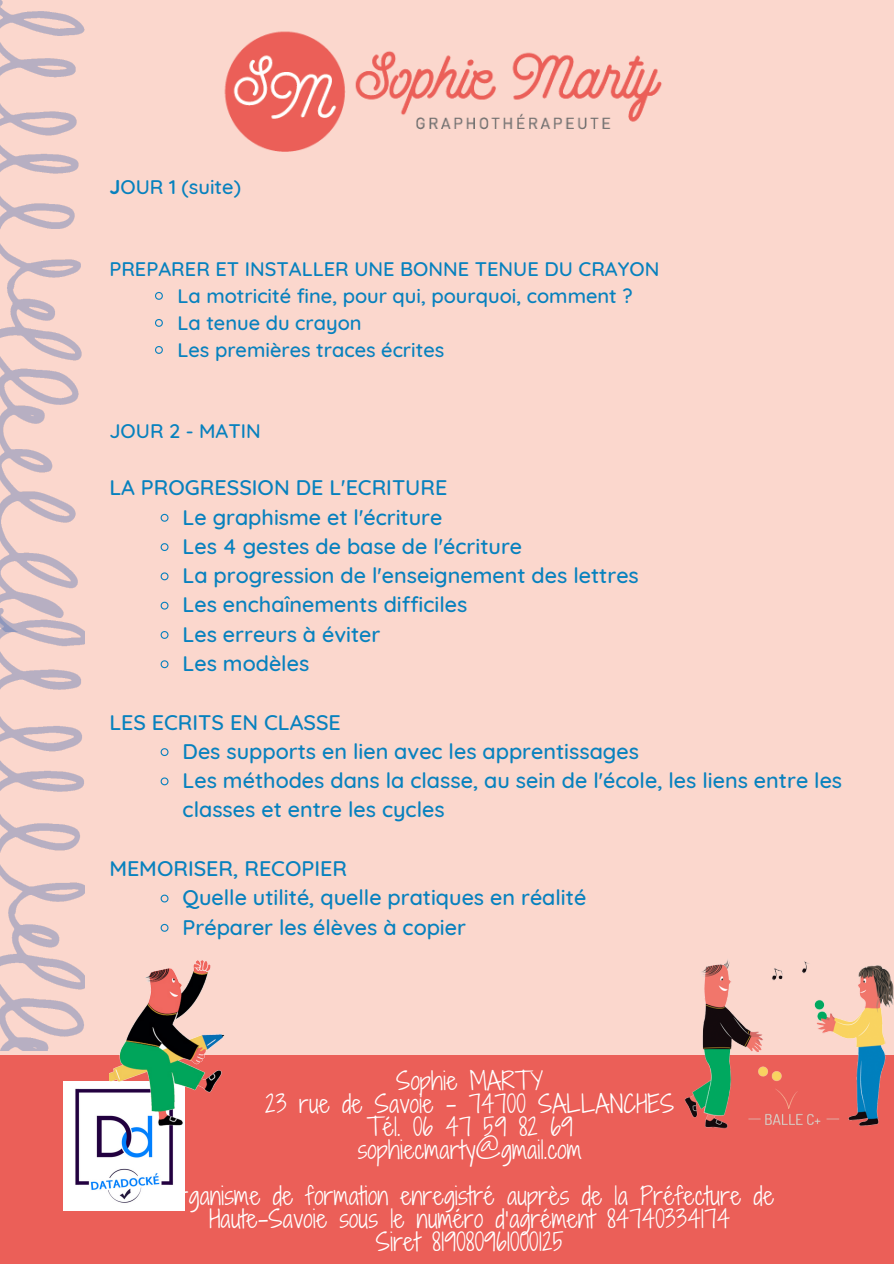
<style>
.page{position:relative;width:894px;height:1264px;background:#fff}
.page>*{position:absolute;margin:0;border:0;box-sizing:border-box;transform-origin:0 0}
.t1{font:23.85px/23.1px "Shadows Into Light Two";letter-spacing:.01em;color:#fff;text-align:center}
.t2{font:500 21.6px/29.2px "Quicksand";color:#0781be}
.t3{font:500 20.1px "Quicksand";color:#0781be}
.s1{font-weight:700}
</style>
<div class="page">
<div style="left:0;top:0;width:893px;height:1263px;background:#fbd7cd"></div>
<img style="left:224px;top:31px;width:438px;height:121px">
<div style="left:0;top:1055px;width:893px;height:208px;background:#eb5f58"></div>
<img style="left:684px;top:959px;width:209px;height:170px">
<img style="left:64px;top:1081px;width:120px;height:129px">
<img style="left:109px;top:960px;width:116px;height:174px">
<img style="left:0;top:0;width:84px;height:608px">
<img style="left:0;top:608px;width:84px;height:442px">
<svg style="left:155px;top:292px;width:8px;height:8px"></svg>
<svg style="left:155px;top:319px;width:8px;height:8px"></svg>
<svg style="left:155px;top:346px;width:8px;height:8px"></svg>
<svg style="left:160px;top:513px;width:9px;height:9px"></svg>
<svg style="left:160px;top:543px;width:9px;height:8px"></svg>
<svg style="left:160px;top:572px;width:9px;height:9px"></svg>
<svg style="left:160px;top:601px;width:9px;height:9px"></svg>
<svg style="left:160px;top:631px;width:9px;height:8px"></svg>
<svg style="left:160px;top:660px;width:9px;height:9px"></svg>
<svg style="left:160px;top:748px;width:9px;height:9px"></svg>
<svg style="left:160px;top:777px;width:9px;height:9px"></svg>
<svg style="left:160px;top:894px;width:9px;height:9px"></svg>
<svg style="left:160px;top:923px;width:9px;height:9px"></svg>
<p class="t3" style="left:109px;top:174px;width:133px"><span class="s1">J</span>OUR 1 (suite)</p>
<p class="t3" style="left:109px;top:255px;width:551px">PREPARER ET INSTALLER UNE BONNE TENUE DU CRAYON</p>
<p class="t3" style="left:177px;top:282px;width:456px">La motricité fine, pour qui, pourquoi, comment ?</p>
<p class="t3" style="left:177px;top:309px;width:186px">La tenue du crayon</p>
<p class="t3" style="left:177px;top:336px;width:268px">Les premières traces écrites</p>
<p class="t3" style="left:109px;top:418px;width:153px">JOUR 2 - MATIN</p>
<p class="t2" style="left:109px;top:472px;width:339px">LA PROGRESSION DE L'ECRITURE</p>
<p class="t2" style="left:182px;top:502px;width:261px">Le graphisme et l'écriture</p>
<p class="t2" style="left:182px;top:531px;width:341px">Les 4 gestes de base de l'écriture</p>
<p class="t2" style="left:182px;top:560px;width:457px">La progression de l'enseignement des lettres</p>
<p class="t2" style="left:182px;top:589px;width:286px">Les enchaînements difficiles</p>
<p class="t2" style="left:182px;top:619px;width:199px">Les erreurs à éviter</p>
<p class="t2" style="left:182px;top:648px;width:128px">Les modèles</p>
<p class="t2" style="left:109px;top:707px;width:233px">LES ECRITS EN CLASSE</p>
<p class="t2" style="left:182px;top:736px;width:458px">Des supports en lien avec les apprentissages</p>
<p class="t2" style="left:182px;top:765px;width:661px">Les méthodes dans la classe, au sein de l'école, les liens entre les classes et entre les cycles</p>
<p class="t2" style="left:109px;top:853px;width:239px">MEMORISER, RECOPIER</p>
<p class="t2" style="left:182px;top:882px;width:405px">Quelle utilité, quelle pratiques en réalité</p>
<p class="t2" style="left:182px;top:911px;width:285px">Préparer les élèves à copier</p>
<p class="t1" style="left:396px;top:1068px;width:148px">Sophie MARTY</p>
<p class="t1" style="left:265px;top:1091px;width:410px">23 rue de Savoie - 74700 SALLANCHES</p>
<p class="t1" style="left:366px;top:1114px;width:207px">Tél. 06 47 59 82 69</p>
<p class="t1" style="left:357px;top:1137px;width:225px">sophiecmarty@gmail.com</p>
<p class="t1" style="left:165px;top:1183px;width:609px">Organisme de formation enregistré auprès de la Préfecture de<br>Haute-Savoie sous le numéro d’agrément 84740334174</p>
<p class="t1" style="left:375px;top:1229px;width:189px">Siret 819080961000125</p>
</div>
